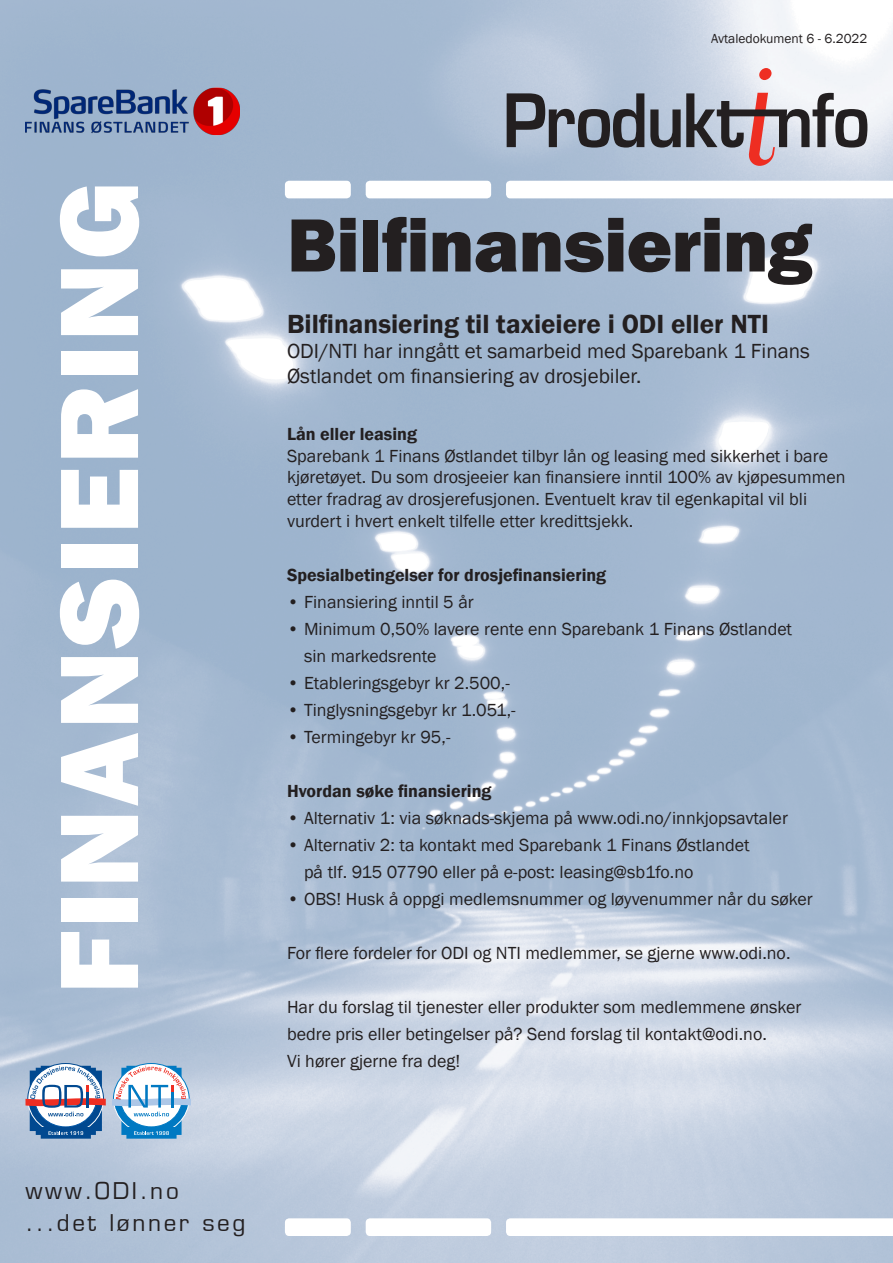
<style>
.page{position:relative;width:893px;height:1263px;background:#fff}
.page>*{position:absolute;margin:0;border:0;box-sizing:border-box;transform-origin:0 0}
.t1{font:800 115.5px "Franklin Gothic";letter-spacing:.025em;color:#fff}
.t2{font:800 78px "Franklin Gothic";letter-spacing:-.01em;color:#231f20}
.t3{font:600 27px "Franklin Gothic";color:#231f20}
.t4{font:22.5px "Eurostile";letter-spacing:.12em;color:#231f20}
.t5{font:21px/25.2px "Franklin Gothic";color:#231f20}
.t6{font:18px/21.6px "Franklin Gothic";color:#231f20}
.t7{font:600 18px "Franklin Gothic";color:#231f20}
.t8{font:13.5px "Franklin Gothic";color:#231f20}
</style>
<div class="page">
<img style="left:0;top:0;width:893px;height:1263px">
<svg style="left:507px;top:93px;width:137px;height:55px;background:#777e8a"></svg>
<svg style="left:650px;top:68px;width:217px;height:98px"></svg>
<div style="left:285px;top:1218px;width:66px;height:18px;background:#fff;border-radius:4px"></div>
<div style="left:366px;top:1218px;width:125px;height:18px;background:#fff;border-radius:4px"></div>
<svg style="left:506px;top:1218px;width:387px;height:18px"></svg>
<div style="left:285px;top:181px;width:66px;height:17px;background:#fff;border-radius:4px"></div>
<div style="left:366px;top:181px;width:125px;height:17px;background:#fff;border-radius:4px"></div>
<svg style="left:506px;top:181px;width:387px;height:17px"></svg>
<img style="left:26px;top:87px;width:214px;height:57px">
<svg style="left:26px;top:1063px;width:80px;height:76px"></svg>
<svg style="left:112px;top:1063px;width:78px;height:76px"></svg>
<p class="t8" style="left:711px;top:31px;width:158px">Avtaledokument 6 - 6.2022</p>
<p class="t1" style="left:24px;top:994px;width:815px;rotate:-90deg">FINANSIERING</p>
<p class="t2" style="left:287px;top:195px;width:527px">Bilfinansiering</p>
<p class="t3" style="left:287px;top:307px;width:483px">Bilfinansiering til taxieiere i ODI eller NTI</p>
<p class="t5" style="left:287px;top:339px;width:524px">ODI/NTI har inngått et samarbeid med Sparebank 1 Finans<br>Østlandet om finansiering av drosjebiler.</p>
<p class="t7" style="left:287px;top:423px;width:132px">Lån eller leasing</p>
<p class="t6" style="left:287px;top:445px;width:560px">Sparebank 1 Finans Østlandet tilbyr lån og leasing med sikkerhet i bare kjøretøyet. Du som drosjeeier kan finansiere inntil 100% av kjøpesummen etter fradrag av drosjerefusjonen. Eventuelt krav til egenkapital vil bli</p>
<p class="t6" style="left:287px;top:510px;width:348px">vurdert i hvert enkelt tilfelle etter kredittsjekk.</p>
<p class="t7" style="left:287px;top:563px;width:321px">Spesialbetingelser for drosjefinansiering</p>
<p class="t6" style="left:287px;top:591px;width:188px">• Finansiering inntil 5 år</p>
<p class="t6" style="left:287px;top:618px;width:507px">• Minimum 0,50% lavere rente enn Sparebank 1 Finans Østlandet</p>
<p class="t6" style="left:304px;top:645px;width:134px">sin markedsrente</p>
<p class="t6" style="left:287px;top:672px;width:224px">• Etableringsgebyr kr 2.500,-</p>
<p class="t6" style="left:287px;top:699px;width:230px">• Tinglysningsgebyr kr 1.051,-</p>
<p class="t6" style="left:287px;top:726px;width:165px">• Termingebyr kr 95,-</p>
<p class="t7" style="left:287px;top:779px;width:206px">Hvordan søke finansiering</p>
<p class="t6" style="left:287px;top:807px;width:502px">• Alternativ 1: via søknads-skjema på www.odi.no/innkjopsavtaler</p>
<p class="t6" style="left:287px;top:834px;width:464px">• Alternativ 2: ta kontakt med Sparebank 1 Finans Østlandet</p>
<p class="t6" style="left:304px;top:861px;width:391px">på tlf. 915 07790 eller på e-post: leasing@sb1fo.no</p>
<p class="t6" style="left:287px;top:888px;width:527px">• OBS! Husk å oppgi medlemsnummer og løyvenummer når du søker</p>
<p class="t6" style="left:287px;top:942px;width:505px">For flere fordeler for ODI og NTI medlemmer, se gjerne www.odi.no.</p>
<p class="t6" style="left:287px;top:996px;width:516px">Har du forslag til tjenester eller produkter som medlemmene ønsker</p>
<p class="t6" style="left:287px;top:1023px;width:481px">bedre pris eller betingelser på? Send forslag til kontakt@odi.no.</p>
<p class="t6" style="left:287px;top:1050px;width:175px">Vi hører gjerne fra deg!</p>
<p class="t4" style="left:26px;top:1177px;width:155px">www.ODI.no</p>
<p class="t4" style="left:26px;top:1210px;width:221px">...det lønner seg</p>
</div>
